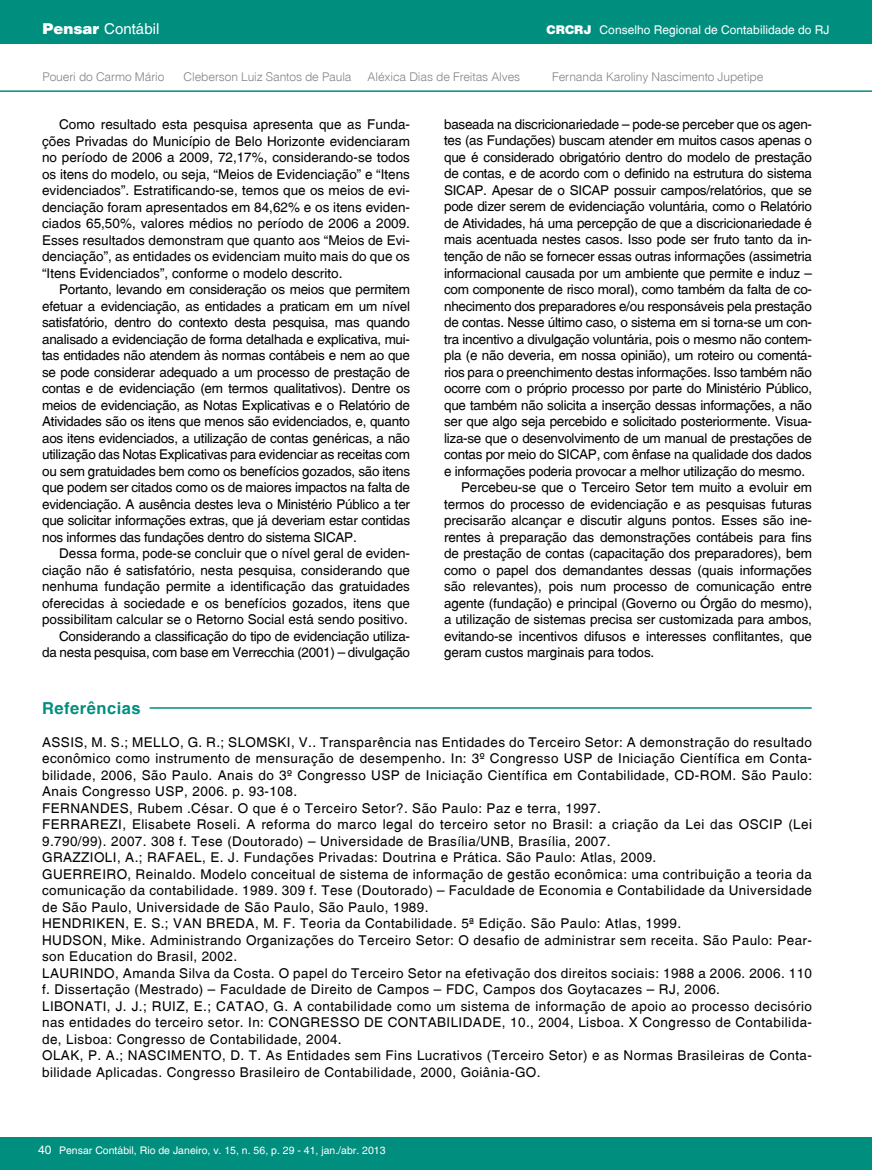
<style>
.page{position:relative;width:872px;height:1170px;background:#fff}
.page>*{position:absolute;margin:0;border:0;box-sizing:border-box;transform-origin:0 0}
.t1{font:700 16.5px "Switzerland";letter-spacing:.03em;color:#008e7f}
.t2{font:15px "Switzerland Plain";color:#fff}
.t3{font:13.5px/16.5px "Switzerland Plain";color:#000;text-align:justify}
.t4{font:13.5px/16.5px "Switzerland Plain";letter-spacing:.03em;color:#000}
.t5{font:13.5px "Switzerland Plain";letter-spacing:-.02em;color:#000}
.t6{font:12px "Switzerland Light Plain";letter-spacing:-.01em;color:#808285}
.t7{font:12px "Switzerland Plain";color:#fff}
.t8{font:10.5px "Switzerland Plain";color:#fff}
.s1{font-family:"Switzerland Black"}
</style>
<div class="page">
<div style="left:0;top:0;width:872px;height:44px;background:#008e7f"></div>
<hr style="left:0;top:90px;width:872px;height:2px;background:#008e7f">
<div style="left:0;top:1137px;width:872px;height:32px;background:#008e7f"></div>
<hr style="left:150px;top:707px;width:661px;height:1px;background:#008e7f">
<p class="t2" style="left:43px;top:20px;width:118px"><span class="s1">Pensar</span> Contábil</p>
<p class="t7" style="left:546px;top:22px;width:285px"><span class="s1">CRCRJ</span> Conselho Regional de Contabilidade do RJ</p>
<p class="t6" style="left:43px;top:70px;width:123px">Poueri do Carmo Mário</p>
<p class="t6" style="left:183px;top:70px;width:170px">Cleberson Luiz Santos de Paula</p>
<p class="t6" style="left:367px;top:70px;width:154px">Aléxica Dias de Freitas Alves</p>
<p class="t6" style="left:552px;top:70px;width:213px">Fernanda Karoliny Nascimento Jupetipe</p>
<p class="t3" style="left:42px;top:116px;width:369px;text-indent:17px">Como resultado esta pesquisa apresenta que as Funda&shy;ções Privadas do Município de Belo Horizonte evidenciaram no período de 2006 a 2009, 72,17%, considerando-se todos os itens do modelo, ou seja, “Meios de Evidenciação” e “Itens evidenciados”. Estratificando-se, temos que os meios de evi&shy;denciação foram apresentados em 84,62% e os itens eviden&shy;ciados 65,50%, valores médios no período de 2006 a 2009.<br>Esses resultados demonstram que quanto aos “Meios de Evi&shy;denciação”, as entidades os evidenciam muito mais do que os “Itens Evidenciados”, conforme o modelo descrito.</p>
<p class="t3" style="left:42px;top:281px;width:369px;text-indent:17px">Portanto, levando em consideração os meios que permitem efetuar a evidenciação, as entidades a praticam em um nível satisfatório, dentro do contexto desta pesquisa, mas quando analisado a evidenciação de forma detalhada e explicativa, mui&shy;tas entidades não atendem às normas contábeis e nem ao que se pode considerar adequado a um processo de prestação de contas e de evidenciação (em termos qualitativos). Dentre os meios de evidenciação, as Notas Explicativas e o Relatório de Atividades são os itens que menos são evidenciados, e, quanto aos itens evidenciados, a utilização de contas genéricas, a não utilização das Notas Explicativas para evidenciar as receitas com ou sem gratuidades bem como os benefícios gozados, são itens que podem ser citados como os de maiores impactos na falta de evidenciação. A ausência destes leva o Ministério Público a ter que solicitar informações extras, que já deveriam estar contidas nos informes das fundações dentro do sistema SICAP.</p>
<p class="t3" style="left:42px;top:545px;width:369px;text-align:right">Dessa forma, pode-se concluir que o nível geral de eviden&shy;ciação não é satisfatório, nesta pesquisa, considerando que nenhuma fundação permite a identificação das gratuidades oferecidas à sociedade e os benefícios gozados, itens que possibilitam calcular se o Retorno Social está sendo positivo.<br>Considerando a classificação do tipo de evidenciação utiliza&shy;da nesta pesquisa, com base em Verrecchia (2001) – divulgação</p>
<p class="t5" style="left:444px;top:116px;width:369px">baseada na discricionariedade – pode-se perceber que os agen-</p>
<p class="t5" style="left:444px;top:133px;width:369px">tes (as Fundações) buscam atender em muitos casos apenas o</p>
<p class="t5" style="left:444px;top:149px;width:369px">que é considerado obrigatório dentro do modelo de prestação</p>
<p class="t5" style="left:444px;top:166px;width:369px">de contas, e de acordo com o definido na estrutura do sistema</p>
<p class="t5" style="left:444px;top:182px;width:369px">SICAP. Apesar de o SICAP possuir campos/relatórios, que se</p>
<p class="t5" style="left:444px;top:199px;width:369px">pode dizer serem de evidenciação voluntária, como o Relatório</p>
<p class="t5" style="left:444px;top:215px;width:369px">de Atividades, há uma percepção de que a discricionariedade é</p>
<p class="t5" style="left:444px;top:232px;width:369px">mais acentuada nestes casos. Isso pode ser fruto tanto da in-</p>
<p class="t5" style="left:444px;top:248px;width:369px">tenção de não se fornecer essas outras informações (assimetria</p>
<p class="t5" style="left:444px;top:265px;width:369px">informacional causada por um ambiente que permite e induz –</p>
<p class="t5" style="left:444px;top:281px;width:369px">com componente de risco moral), como também da falta de co-</p>
<p class="t5" style="left:444px;top:298px;width:369px">nhecimento dos preparadores e/ou responsáveis pela prestação</p>
<p class="t5" style="left:444px;top:314px;width:369px">de contas. Nesse último caso, o sistema em si torna-se um con-</p>
<p class="t5" style="left:444px;top:331px;width:369px">tra incentivo a divulgação voluntária, pois o mesmo não contem-</p>
<p class="t5" style="left:444px;top:347px;width:369px">pla (e não deveria, em nossa opinião), um roteiro ou comentá-</p>
<p class="t5" style="left:444px;top:364px;width:369px">rios para o preenchimento destas informações. Isso também não</p>
<p class="t5" style="left:444px;top:380px;width:369px">ocorre com o próprio processo por parte do Ministério Público,</p>
<p class="t5" style="left:444px;top:397px;width:369px">que também não solicita a inserção dessas informações, a não</p>
<p class="t5" style="left:444px;top:413px;width:369px">ser que algo seja percebido e solicitado posteriormente. Visua-</p>
<p class="t5" style="left:444px;top:429px;width:369px">liza-se que o desenvolvimento de um manual de prestações de</p>
<p class="t5" style="left:444px;top:446px;width:369px">contas por meio do SICAP, com ênfase na qualidade dos dados</p>
<p class="t5" style="left:444px;top:462px;width:362px">e informações poderia provocar a melhor utilização do mesmo.</p>
<p class="t3" style="left:461px;top:479px;width:352px">Percebeu-se que o Terceiro Setor tem muito a evoluir em</p>
<p class="t3" style="left:444px;top:495px;width:369px">termos do processo de evidenciação e as pesquisas futuras</p>
<p class="t3" style="left:444px;top:512px;width:369px">precisarão alcançar e discutir alguns pontos. Esses são ine-</p>
<p class="t3" style="left:444px;top:528px;width:369px">rentes à preparação das demonstrações contábeis para fins</p>
<p class="t3" style="left:444px;top:545px;width:369px">de prestação de contas (capacitação dos preparadores), bem</p>
<p class="t3" style="left:444px;top:561px;width:369px">como o papel dos demandantes dessas (quais informações</p>
<p class="t3" style="left:444px;top:578px;width:369px">são relevantes), pois num processo de comunicação entre</p>
<p class="t3" style="left:444px;top:594px;width:369px">agente (fundação) e principal (Governo ou Órgão do mesmo),</p>
<p class="t3" style="left:444px;top:611px;width:369px">a utilização de sistemas precisa ser customizada para ambos,</p>
<p class="t3" style="left:444px;top:627px;width:369px">evitando-se incentivos difusos e interesses conflitantes, que</p>
<p class="t3" style="left:444px;top:644px;width:212px">geram custos marginais para todos.</p>
<p class="t1" style="left:42px;top:697px;width:100px">Referências</p>
<p class="t4" style="left:42px;top:733px;width:771px">ASSIS, M. S.; MELLO, G. R.; SLOMSKI, V.. Transparência nas Entidades do Terceiro Setor: A demonstração do resultado econômico como instrumento de mensuração de desempenho. In: 3º Congresso USP de Iniciação Científica em Conta&shy;bilidade, 2006, São Paulo. Anais do 3º Congresso USP de Iniciação Científica em Contabilidade, CD-ROM. São Paulo:<br>Anais Congresso USP, 2006. p. 93-108.<br>FERNANDES, Rubem .César. O que é o Terceiro Setor?. São Paulo: Paz e terra, 1997.<br>FERRAREZI, Elisabete Roseli. A reforma do marco legal do terceiro setor no Brasil: a criação da Lei das OSCIP (Lei 9.790/99). 2007. 308 f. Tese (Doutorado) – Universidade de Brasília/UNB, Brasília, 2007.<br>GRAZZIOLI, A.; RAFAEL, E. J. Fundações Privadas: Doutrina e Prática. São Paulo: Atlas, 2009.<br>GUERREIRO, Reinaldo. Modelo conceitual de sistema de informação de gestão econômica: uma contribuição a teoria da comunicação da contabilidade. 1989. 309 f. Tese (Doutorado) – Faculdade de Economia e Contabilidade da Universidade de São Paulo, Universidade de São Paulo, São Paulo, 1989.<br>HENDRIKEN, E. S.; VAN BREDA, M. F. Teoria da Contabilidade. 5ª Edição. São Paulo: Atlas, 1999.<br>HUDSON, Mike. Administrando Organizações do Terceiro Setor: O desafio de administrar sem receita. São Paulo: Pear&shy;son Education do Brasil, 2002.<br>LAURINDO, Amanda Silva da Costa. O papel do Terceiro Setor na efetivação dos direitos sociais: 1988 a 2006. 2006. 110 f. Dissertação (Mestrado) – Faculdade de Direito de Campos – FDC, Campos dos Goytacazes – RJ, 2006.<br>LIBONATI, J. J.; RUIZ, E.; CATAO, G. A contabilidade como um sistema de informação de apoio ao processo decisório nas entidades do terceiro setor. In: CONGRESSO DE CONTABILIDADE, 10., 2004, Lisboa. X Congresso de Contabilida&shy;de, Lisboa: Congresso de Contabilidade, 2004.<br>OLAK, P. A.; NASCIMENTO, D. T. As Entidades sem Fins Lucrativos (Terceiro Setor) e as Normas Brasileiras de Conta&shy;bilidade Aplicadas. Congresso Brasileiro de Contabilidade, 2000, Goiânia-GO.</p>
<p class="t7" style="left:38px;top:1142px;width:15px">40</p>
<p class="t8" style="left:59px;top:1143px;width:328px">Pensar Contábil, Rio de Janeiro, v. 15, n. 56, p. 29 - 41, jan./abr. 2013</p>
</div>
